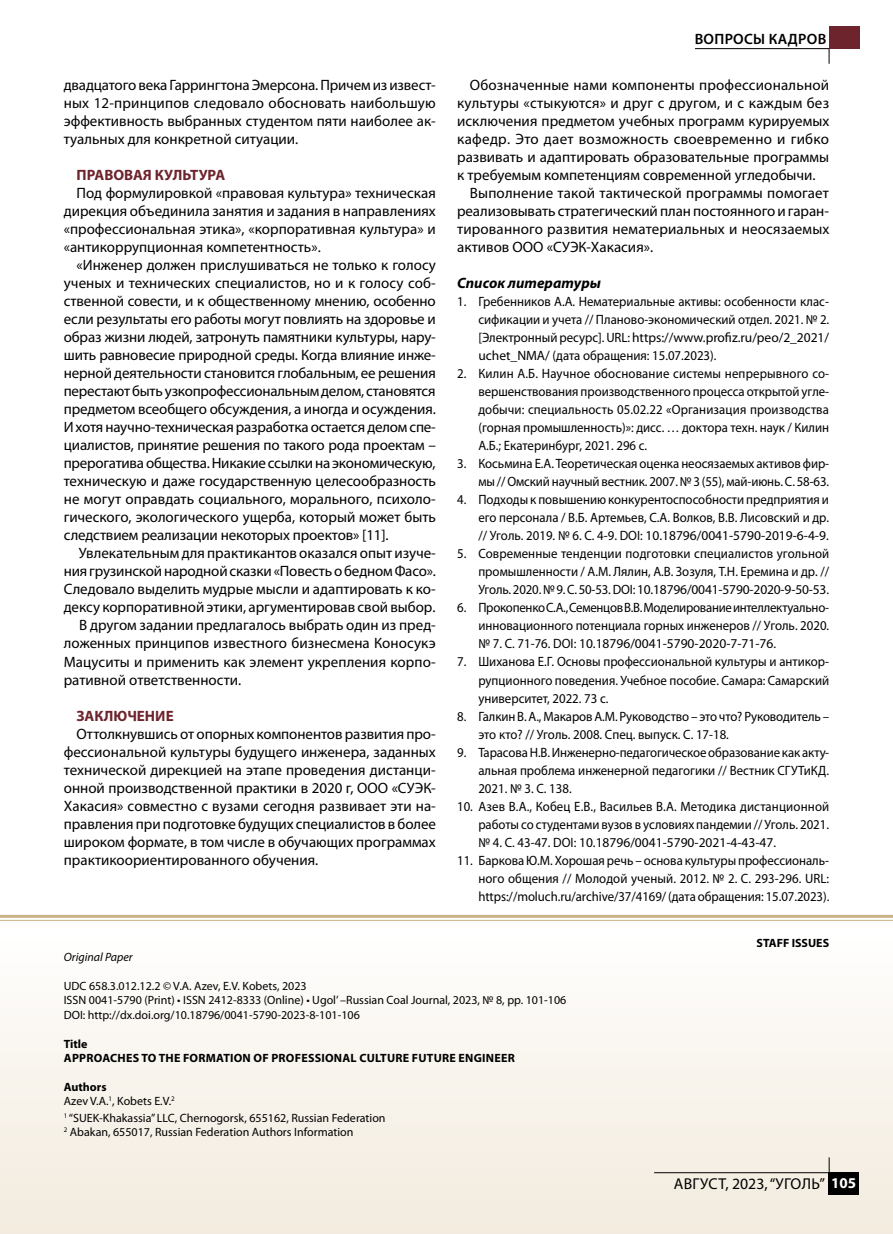
<style>
.page{position:relative;width:893px;height:1234px;background:#fff}
.page>*{position:absolute;margin:0;border:0;box-sizing:border-box;transform-origin:0 0}
.t1{font:15.75px "Myriad Pro";letter-spacing:.02em;color:#000}
.t2{font:15px/18px "Myriad Pro";color:#000;text-align:justify}
.t3{font:15px "Myriad Pro";letter-spacing:.02em;color:#000}
.t4{font:700 15px "Myriad Pro";color:#6e242d}
.t5{font:italic 700 15px "Myriad Pro";color:#000}
.t6{font:600 15px "Myriad Pro";letter-spacing:.02em;color:#000}
.t7{font:13.5px/18px "Myriad Pro";color:#000;text-align:justify;scale:.95 1}
.t8{font:12px/14.4px "Myriad Pro";color:#000}
.t9{font:700 12px/14.4px "Myriad Pro";color:#000}
.t10{font:italic 12px "Myriad Pro";color:#000}
.s1{font-weight:700}
.s2{font-weight:700;font-size:15px;color:#fff}
</style>
<div class="page">
<hr style="left:0;top:914px;width:893px;height:3px;background:#cab487">
<hr style="left:0;top:919px;width:893px;height:1px;background:#cab487">
<div style="left:0;top:929px;width:893px;height:304px;background:linear-gradient(to bottom,#fffffe,#f2eadd)"></div>
<div style="left:829px;top:1171px;width:30px;height:23px;background:#000"></div>
<hr style="left:654px;top:1171px;width:175px;height:1px;background:#000">
<svg style="left:829px;top:1157px;width:1px;height:15px"></svg>
<hr style="left:695px;top:48px;width:134px;height:1px;background:#000">
<svg style="left:829px;top:49px;width:1px;height:15px"></svg>
<div style="left:829px;top:27px;width:31px;height:22px;background:#6e242d"></div>
<p class="t2" style="left:64px;top:76px;width:374px">двадцатого века Гаррингтона Эмерсона. Причем из извест&shy;ных 12-принципов следовало обосновать наибольшую эффективность выбранных студентом пяти наиболее ак&shy;туальных для конкретной ситуации.</p>
<p class="t4" style="left:77px;top:165px;width:150px">ПРАВОВАЯ КУЛЬТУРА</p>
<p class="t2" style="left:64px;top:184px;width:374px;text-indent:13px">Под формулировкой «правовая культура» техническая дирекция объединила занятия и задания в направлениях «профессиональная этика», «корпоративная культура» и «антикоррупционная компетентность».</p>
<p class="t2" style="left:64px;top:256px;width:374px;text-indent:13px">«Инженер должен прислушиваться не только к голосу ученых и технических специалистов, но и к голосу соб&shy;ственной совести, и к общественному мнению, особенно если результаты его работы могут повлиять на здоровье и образ жизни людей, затронуть памятники культуры, нару&shy;шить равновесие природной среды. Когда влияние инже&shy;нерной деятельности становится глобальным, ее решения перестают быть узкопрофессиональным делом, становятся предметом всеобщего обсуждения, а иногда и осуждения.<br>И хотя научно-техническая разработка остается делом спе&shy;циалистов, принятие решения по такого рода проектам – прерогатива общества. Никакие ссылки на экономическую, техническую и даже государственную целесообразность не могут оправдать социального, морального, психоло&shy;гического, экологического ущерба, который может быть следствием реализации некоторых проектов» [11].</p>
<p class="t2" style="left:79px;top:544px;width:358px">Увлекательным для практикантов оказался опыт изуче-</p>
<p class="t2" style="left:64px;top:562px;width:374px">ния грузинской народной сказки «Повесть о бедном Фасо».</p>
<p class="t2" style="left:64px;top:580px;width:373px">Следовало выделить мудрые мысли и адаптировать к ко-</p>
<p class="t2" style="left:64px;top:598px;width:373px">дексу корпоративной этики, аргументировав свой выбор.</p>
<p class="t2" style="left:79px;top:616px;width:358px">В другом задании предлагалось выбрать один из пред-</p>
<p class="t2" style="left:64px;top:634px;width:373px">ложенных принципов известного бизнесмена Коносукэ</p>
<p class="t2" style="left:64px;top:652px;width:374px">Мацуситы и применить как элемент укрепления корпо-</p>
<p class="t2" style="left:64px;top:670px;width:179px">ративной ответственности.</p>
<p class="t4" style="left:77px;top:705px;width:99px">ЗАКЛЮЧЕНИЕ</p>
<p class="t2" style="left:64px;top:724px;width:374px;text-indent:13px">Оттолкнувшись от опорных компонентов развития про&shy;фессиональной культуры будущего инженера, заданных технической дирекцией на этапе проведения дистанци&shy;онной производственной практики в 2020 г, ООО «СУЭК-Хакасия» совместно с вузами сегодня развивает эти на&shy;правления при подготовке будущих специалистов в более широком формате, в том числе в обучающих программах практикоориентированного обучения.</p>
<p class="t6" style="left:695px;top:30px;width:133px">ВОПРОСЫ КАДРОВ</p>
<p class="t2" style="left:470px;top:76px;width:361px">Обозначенные нами компоненты профессиональной</p>
<p class="t2" style="left:457px;top:94px;width:373px">культуры «стыкуются» и друг с другом, и с каждым без</p>
<p class="t2" style="left:457px;top:112px;width:374px">исключения предметом учебных программ курируемых</p>
<p class="t3" style="left:457px;top:130px;width:373px">кафедр. Это дает возможность своевременно и гибко</p>
<p class="t2" style="left:457px;top:148px;width:373px">развивать и адаптировать образовательные программы</p>
<p class="t2" style="left:457px;top:166px;width:360px">к требуемым компетенциям современной угледобычи.</p>
<p class="t2" style="left:470px;top:184px;width:361px">Выполнение такой тактической программы помогает</p>
<p class="t2" style="left:457px;top:202px;width:374px">реализовывать стратегический план постоянного и гаран-</p>
<p class="t2" style="left:457px;top:220px;width:374px">тированного развития нематериальных и неосязаемых</p>
<p class="t2" style="left:457px;top:238px;width:198px">активов ООО «СУЭК-Хакасия».</p>
<p class="t5" style="left:457px;top:273px;width:145px">Список литературы</p>
<p class="t7" style="left:478px;top:292px;width:371px;text-indent:-21px">1. Гребенников А.А. Нематериальные активы: особенности клас&shy;сификации и учета // Планово-экономический отдел. 2021. № 2. [Электронный ресурс]. URL: https://www.profiz.ru/peo/2_2021/ uchet_NMA/ (дата обращения: 15.07.2023).</p>
<p class="t7" style="left:478px;top:364px;width:371px;text-indent:-21px">2. Килин А.Б. Научное обоснование системы непрерывного со&shy;вершенствования производственного процесса открытой угле&shy;добычи: специальность 05.02.22 «Организация производства (горная промышленность)»: дисс. … доктора техн. наук / Килин А.Б.; Екатеринбург, 2021. 296 c.</p>
<p class="t7" style="left:457px;top:454px;width:393px;text-align:right">3. Косьмина Е.А. Теоретическая оценка неосязаемых активов фир&shy;мы // Омский научный вестник. 2007. № 3 (55), май-июнь. С. 58-63.</p>
<p class="t7" style="left:478px;top:490px;width:371px;text-indent:-21px">4. Подходы к повышению конкурентоспособности предприятия и его персонала / В.Б. Артемьев, С.А. Волков, В.В. Лисовский и др. // Уголь. 2019. № 6. С. 4-9. DOI: 10.18796/0041-5790-2019-6-4-9.</p>
<p class="t7" style="left:478px;top:544px;width:371px;text-indent:-21px">5. Современные тенденции подготовки специалистов угольной промышленности / А.М. Лялин, А.В. Зозуля, Т.Н. Еремина и др. // Уголь. 2020. № 9. С. 50-53. DOI: 10.18796/0041-5790-2020-9-50-53.</p>
<p class="t7" style="left:478px;top:598px;width:371px;text-indent:-21px">6. Прокопенко С.А., Семенцов В.В. Моделирование интеллектуально&shy;инновационного потенциала горных инженеров // Уголь. 2020. № 7. С. 71-76. DOI: 10.18796/0041-5790-2020-7-71-76.</p>
<p class="t7" style="left:478px;top:652px;width:371px;text-indent:-21px">7. Шиханова Е.Г. Основы профессиональной культуры и антикор&shy;рупционного поведения. Учебное пособие. Самара: Самарский университет, 2022. 73 c.</p>
<p class="t7" style="left:478px;top:706px;width:371px;text-indent:-21px">8. Галкин В. А., Макаров А.М. Руководство – это что? Руководитель – это кто? // Уголь. 2008. Спец. выпуск. С. 17-18.</p>
<p class="t7" style="left:478px;top:742px;width:371px;text-indent:-21px">9. Тарасова Н.В. Инженерно-педагогическое образование как акту&shy;альная проблема инженерной педагогики // Вестник СГУТиКД.<br>2021. № 3. С. 138.</p>
<p class="t7" style="left:478px;top:796px;width:371px;text-indent:-21px">10. Азев В.А., Кобец Е.В., Васильев В.А. Методика дистанционной работы со студентами вузов в условиях пандемии // Уголь. 2021. № 4. С. 43-47. DOI: 10.18796/0041-5790-2021-4-43-47.</p>
<p class="t7" style="left:478px;top:850px;width:371px;text-indent:-21px">11. Баркова Ю.М. Хорошая речь – основа культуры профессиональ&shy;ного общения // Молодой ученый. 2012. № 2. С. 293-296. URL: https://moluch.ru/archive/37/4169/ (дата обращения: 15.07.2023).</p>
<p class="t9" style="left:757px;top:934px;width:74px">STAFF ISSUES</p>
<p class="t10" style="left:64px;top:949px;width:70px">Original Paper</p>
<p class="t8" style="left:64px;top:978px;width:504px">UDC 658.3.012.12.2 © V.A. Azev, E.V. Kobets, 2023<br>ISSN 0041-5790 (Print) • ISSN 2412-8333 (Online) • Ugol’ –Russian Coal Journal, 2023, № 8, pp. 101-106<br>DOI: http://dx.doi.org/10.18796/0041-5790-2023-8-101-106</p>
<p class="t9" style="left:64px;top:1035px;width:25px">TITLE<br>APPROACHES</p>
<p class="t9" style="left:141px;top:1050px;width:26px">TO THE</p>
<p class="t9" style="left:183px;top:1050px;width:9px">FORMATION</p>
<p class="t9" style="left:254px;top:1050px;width:26px">OF PROFESSIONAL</p>
<p class="t9" style="left:359px;top:1050px;width:9px">CULTURE</p>
<p class="t9" style="left:412px;top:1050px;width:9px">FUTURE</p>
<p class="t9" style="left:459px;top:1050px;width:8px">ENGINEER</p>
<p class="t8" style="left:64px;top:1079px;width:113px"><span class="s1">AUTHORS<br></span>Azev V.A.<sup>1</sup>, Kobets E.V.<sup>2</sup></p>
<p class="t8" style="left:64px;top:1110px;width:323px"><sup>1</sup> “SUEK-Khakassia” LLC, Chernogorsk, 655162, Russian Federation<br><sup>2</sup> Abakan, 655017, Russian Federation Authors Information</p>
<p class="t1" style="left:674px;top:1173px;width:184px">АВГУСТ, 2023, “УГОЛЬ” <span class="s2">105</span></p>
</div>
